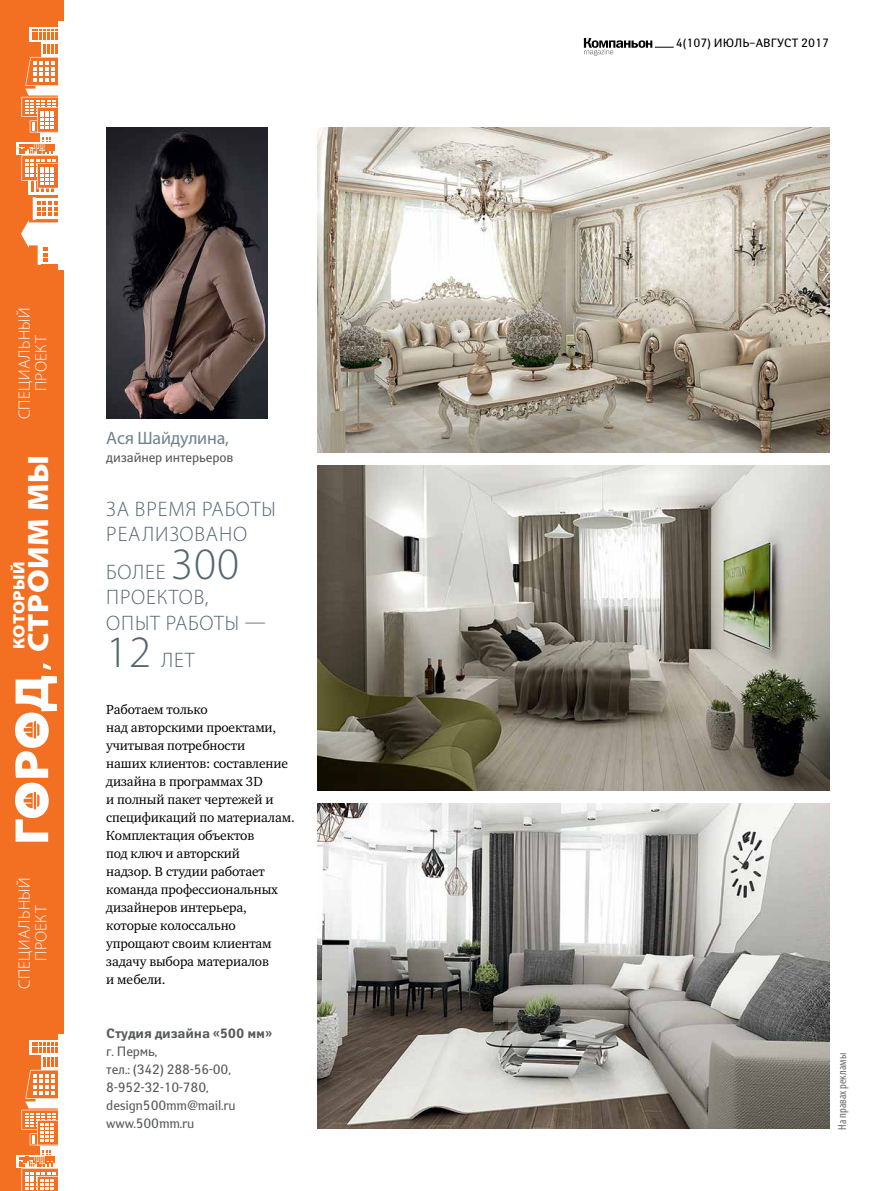
<style>
.page{position:relative;width:893px;height:1191px;background:#fff}
.page>*{position:absolute;margin:0;border:0;box-sizing:border-box;transform-origin:0 0}
.t1{font:900 semi-expanded 29.55px "Myriad Pro";letter-spacing:.02em;color:#fff}
.t2{font:300 21px/25.5px "Myriad Pro";letter-spacing:.04em;color:#546670}
.t3{font:18px "Myriad Pro";letter-spacing:-.01em;color:#70828b}
.t4{font:300 16.5px/16.5px "Myriad Pro";letter-spacing:.02em;color:#fff;text-align:center}
.t5{font:900 semi-expanded 16.35px "Myriad Pro";letter-spacing:.015em;color:#fff}
.t6{font:13.5px/18px "Charter ITC";letter-spacing:-.01em;color:#000}
.t7{font:13.5px/18px "Yanus";letter-spacing:-.01em;color:#58595b}
.t8{font:700 13.5px "Yanus";letter-spacing:-.01em;color:#58595b}
.t9{font:12px "Yanus";letter-spacing:.01em;color:#000}
.t10{font:condensed 12px "Myriad Pro";color:#6d6e71}
.s1{font-size:45px}
</style>
<div class="page">
<svg style="left:584px;top:38px;width:90px;height:18px"></svg>
<div style="left:0;top:0;width:64px;height:1191px;background:#f36f21"></div>
<svg style="left:30px;top:27px;width:29px;height:3px"></svg>
<div style="left:16px;top:142px;width:43px;height:13px;background:#fff"></div>
<svg style="left:19px;top:30px;width:40px;height:235px"></svg>
<div style="left:59px;top:22px;width:5px;height:248px;background:#fff"></div>
<svg style="left:15px;top:663px;width:42px;height:178px"></svg>
<div style="left:30px;top:1040px;width:29px;height:14px;background:#fff"></div>
<div style="left:16px;top:1155px;width:43px;height:12px;background:#fff"></div>
<svg style="left:19px;top:1042px;width:40px;height:149px"></svg>
<div style="left:59px;top:1034px;width:5px;height:157px;background:#fff"></div>
<img style="left:318px;top:128px;width:511px;height:324px">
<img style="left:318px;top:803px;width:511px;height:325px">
<img style="left:318px;top:465px;width:511px;height:325px">
<img style="left:106px;top:128px;width:162px;height:290px">
<p class="t4" style="left:16px;top:419px;width:113px;rotate:-90deg">СПЕЦИАЛЬНЫЙ<br>ПРОЕКТ</p>
<h1 class="t1" style="left:21px;top:652px;width:199px;rotate:-90deg">СТРОИМ МЫ</h1>
<p class="t5" style="left:10px;top:649px;width:89px;rotate:-90deg">КОТОРЫЙ</p>
<p class="t4" style="left:16px;top:989px;width:113px;rotate:-90deg">СПЕЦИАЛЬНЫЙ<br>ПРОЕКТ</p>
<h3 class="t3" style="left:106px;top:427px;width:124px">Ася Шайдулина,</h3>
<p class="t7" style="left:106px;top:448px;width:129px">дизайнер интерьеров</p>
<h2 class="t2" style="left:106px;top:496px;width:171px">ЗА ВРЕМЯ РАБОТЫ<br>РЕАЛИЗОВАНО</h2>
<h2 class="t2" style="left:106px;top:559px;width:161px">БОЛЕЕ <span class="s1">300<br></span>ПРОЕКТОВ,<br>ОПЫТ РАБОТЫ —</h2>
<h2 class="t2" style="left:106px;top:647px;width:90px"><span class="s1">12</span> ЛЕТ</h2>
<p class="t6" style="left:106px;top:700px;width:190px">Работаем только<br>над авторскими проектами, учитывая потребности<br>наших клиентов: составление дизайна в программах 3D<br>и полный пакет чертежей и спецификаций по материалам.<br>Комплектация объектов<br>под ключ и авторский<br>надзор. В студии работает команда профессиональных дизайнеров интерьера, которые колоссально упрощают своим клиентам задачу выбора материалов<br>и мебели.</p>
<p class="t8" style="left:106px;top:1025px;width:167px">Студия дизайна «500 мм»</p>
<p class="t7" style="left:106px;top:1042px;width:131px">г. Пермь,<br>тел.: (342) 288-56-00,<br>8-952-32-10-780, design500mm@mail.ru www.500mm.ru</p>
<p class="t9" style="left:676px;top:36px;width:155px">4(107) ИЮЛЬ–АВГУСТ 2017</p>
<p class="t10" style="left:835px;top:1129px;width:78px;rotate:-90deg">На правах рекламы</p>
</div>
